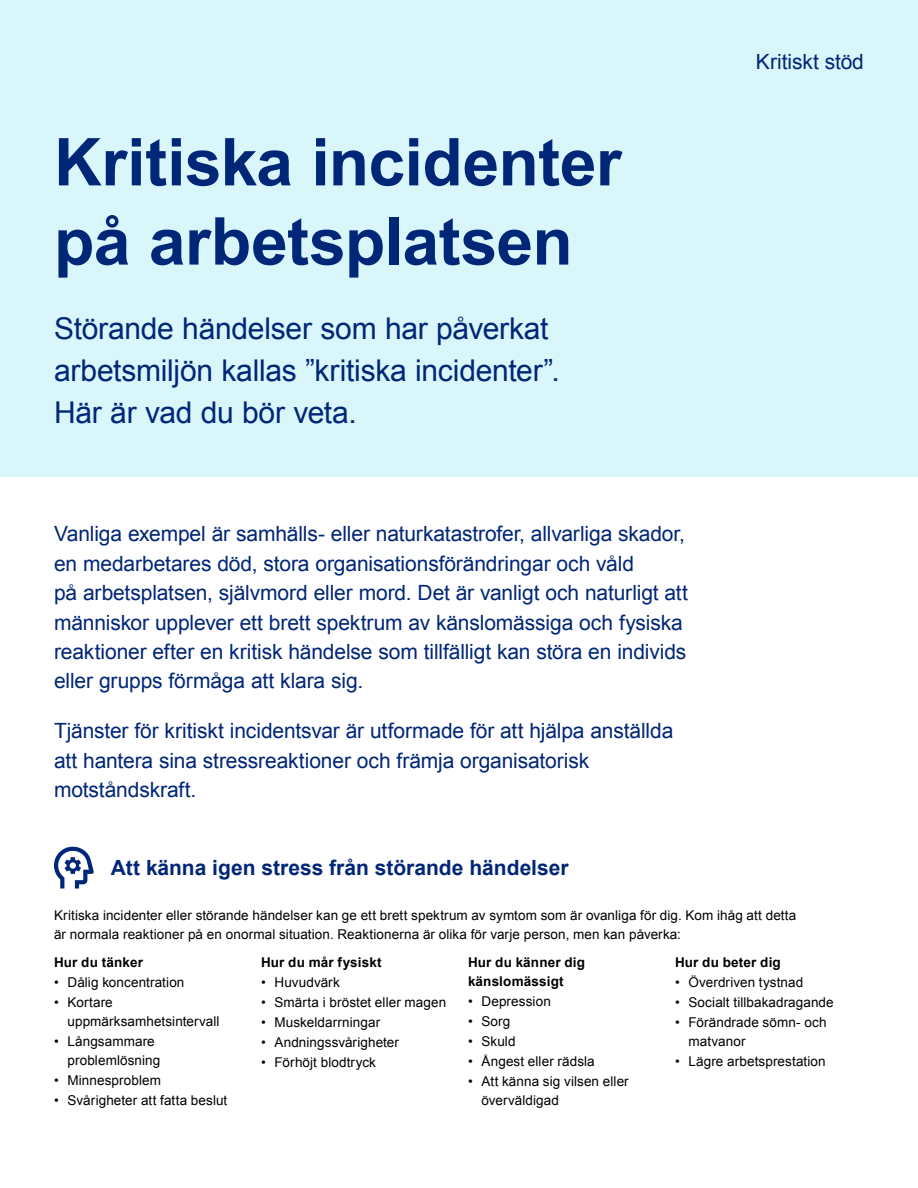
<style>
.page{position:relative;width:918px;height:1188px;background:#fff}
.page>*{position:absolute;margin:0;border:0;box-sizing:border-box;transform-origin:0 0}
.Headline{font:700 66px/79.2px "Arial";letter-spacing:-.01em;color:#002677}
.Intro{font:30px/42px "Arial";letter-spacing:-.01em;color:#002677}
.Intro-2{font:21px/29.4px "Arial";letter-spacing:-.005em;color:#002677}
.Subhead{font:700 21px "Arial";color:#002677}
.Product_label_-_Right_aligned{font:21px "Arial";letter-spacing:-.005em;color:#002677}
.Body{font:13.5px/18.9px "Arial";letter-spacing:.005em;color:#000}
.Body-2{font:700 13.5px/18.9px "Arial";letter-spacing:.01em;color:#000}
</style>
<div class="page">
<div style="left:0;top:0;width:918px;height:476px;background:#d9f6fa"></div>
<svg style="left:54px;top:847px;width:40px;height:42px"></svg>
<p class="Headline" style="left:54px;top:125px;width:569px">Kritiska incidenter på arbetsplatsen</p>
<p class="Intro" style="left:54px;top:308px;width:507px">Störande händelser som har påverkat arbetsmiljön kallas ”kritiska incidenter”.<br>Här är vad du bör veta.</p>
<p class="Intro-2" style="left:54px;top:520px;width:635px">Vanliga exempel är samhälls- eller naturkatastrofer, allvarliga skador, en medarbetares död, stora organisationsförändringar och våld<br>på arbetsplatsen, självmord eller mord. Det är vanligt och naturligt att människor upplever ett brett spektrum av känslomässiga och fysiska reaktioner efter en kritisk händelse som tillfälligt kan störa en individs eller grupps förmåga att klara sig.</p>
<p class="Intro-2" style="left:54px;top:716px;width:621px">Tjänster för kritiskt incidentsvar är utformade för att hjälpa anställda att hantera sina stressreaktioner och främja organisatorisk motståndskraft.</p>
<p class="Subhead" style="left:111px;top:854px;width:459px">Att känna igen stress från störande händelser</p>
<p class="Product_label_-_Right_aligned" style="left:756px;top:48px;width:110px">Kritiskt stöd</p>
<p class="Body" style="left:54px;top:906px;width:744px">Kritiska incidenter eller störande händelser kan ge ett brett spektrum av symtom som är ovanliga för dig. Kom ihåg att detta är normala reaktioner på en onormal situation. Reaktionerna är olika för varje person, men kan påverka:</p>
<p class="Body-2" style="left:54px;top:953px;width:90px">Hur du tänker</p>
<p class="Body" style="left:54px;top:973px;width:132px">• Dålig koncentration</p>
<p class="Body" style="left:68px;top:993px;width:154px;text-indent:-14px">• Kortare uppmärksamhetsintervall</p>
<p class="Body" style="left:68px;top:1032px;width:94px;text-indent:-14px">• Långsammare problemlösning</p>
<p class="Body" style="left:54px;top:1071px;width:109px">• Minnesproblem</p>
<p class="Body" style="left:54px;top:1091px;width:175px">• Svårigheter att fatta beslut</p>
<p class="Body-2" style="left:261px;top:953px;width:122px">Hur du mår fysiskt</p>
<p class="Body" style="left:261px;top:973px;width:80px">• Huvudvärk</p>
<p class="Body" style="left:261px;top:993px;width:187px">• Smärta i bröstet eller magen</p>
<p class="Body" style="left:261px;top:1013px;width:121px">• Muskeldarrningar</p>
<p class="Body" style="left:261px;top:1033px;width:140px">• Andningssvårigheter</p>
<p class="Body" style="left:261px;top:1053px;width:117px">• Förhöjt blodtryck</p>
<p class="Body-2" style="left:468px;top:953px;width:119px">Hur du känner dig känslomässigt</p>
<p class="Body" style="left:468px;top:992px;width:84px">• Depression</p>
<p class="Body" style="left:468px;top:1012px;width:44px">• Sorg</p>
<p class="Body" style="left:468px;top:1032px;width:49px">• Skuld</p>
<p class="Body" style="left:468px;top:1052px;width:128px">• Ångest eller rädsla</p>
<p class="Body" style="left:482px;top:1072px;width:149px;text-indent:-14px">• Att känna sig vilsen eller överväldigad</p>
<p class="Body-2" style="left:675px;top:953px;width:107px">Hur du beter dig</p>
<p class="Body" style="left:675px;top:973px;width:130px">• Överdriven tystnad</p>
<p class="Body" style="left:675px;top:993px;width:160px">• Socialt tillbakadragande</p>
<p class="Body" style="left:688px;top:1013px;width:140px;text-indent:-14px">• Förändrade sömn- och matvanor</p>
<p class="Body" style="left:675px;top:1052px;width:152px">• Lägre arbetsprestation</p>
</div>
